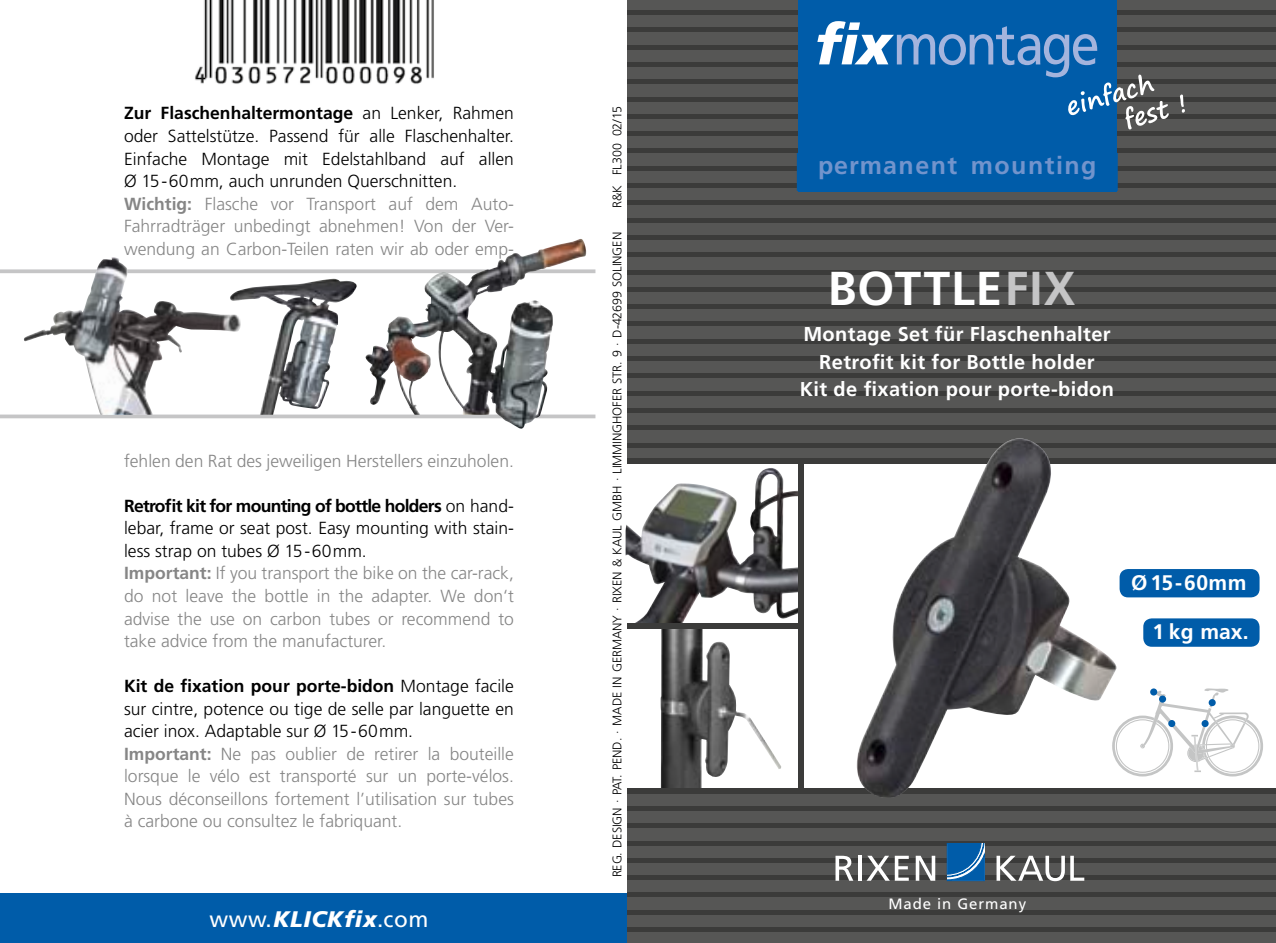
<style>
.page{position:relative;width:1276px;height:943px;background:#fff}
.page>*{position:absolute;margin:0;border:0;box-sizing:border-box;transform-origin:0 0}
.t1{font:58.25px "Frutiger";letter-spacing:-.055em;color:#a4b4dd;scale:.9 1}
.t2{font:700 47.5px "Frutiger";letter-spacing:.02em;color:#fff}
.t3{font:700 25px "Frutiger";letter-spacing:.06em;color:#7294cc}
.t4{font:22.5px "Frutiger";letter-spacing:.03em;color:#fff}
.t5{font:700 21px "Frutiger";letter-spacing:.02em;color:#fff}
.t6{font:700 20px/27.5px "Frutiger";letter-spacing:.02em;color:#fff;text-align:center}
.t7{font:300 17.5px/22.5px "Frutiger";color:#868686}
.t8{font:300 17.5px/22.5px "Frutiger";color:#000}
.t9{font:15px "Frutiger";letter-spacing:.06em;color:#fff}
.t10{font:300 12.5px "Frutiger";letter-spacing:-.01em;color:#000}
.s1{font-weight:700}
.s2{font-weight:700;color:#868686}
.s3{color:#868686}
.s4{font-weight:700;color:#000}
.s5{color:#000}
.s6{font-weight:900;font-style:italic}
.s7{color:#c5c5c6}
</style>
<div class="page">
<div style="left:0;top:893px;width:638px;height:50px;background:#005ca9"></div>
<div style="left:627px;top:0;width:649px;height:943px;background:#565655"></div>
<div style="left:627px;top:927px;width:649px;height:5px;background:#3b3b3a"></div>
<div style="left:627px;top:909px;width:649px;height:5px;background:#3b3b3a"></div>
<div style="left:627px;top:892px;width:649px;height:5px;background:#3b3b3a"></div>
<div style="left:627px;top:875px;width:649px;height:5px;background:#3b3b3a"></div>
<div style="left:627px;top:857px;width:649px;height:5px;background:#3b3b3a"></div>
<div style="left:627px;top:840px;width:649px;height:5px;background:#3b3b3a"></div>
<div style="left:627px;top:823px;width:649px;height:5px;background:#3b3b3a"></div>
<hr style="left:627px;top:806px;width:649px;height:4px;background:#3b3b3a">
<div style="left:627px;top:442px;width:649px;height:5px;background:#3b3b3a"></div>
<div style="left:627px;top:425px;width:649px;height:5px;background:#3b3b3a"></div>
<div style="left:627px;top:408px;width:649px;height:5px;background:#3b3b3a"></div>
<hr style="left:627px;top:391px;width:649px;height:4px;background:#3b3b3a">
<div style="left:627px;top:373px;width:649px;height:5px;background:#3b3b3a"></div>
<div style="left:627px;top:356px;width:649px;height:5px;background:#3b3b3a"></div>
<div style="left:627px;top:339px;width:649px;height:5px;background:#3b3b3a"></div>
<div style="left:627px;top:321px;width:649px;height:5px;background:#3b3b3a"></div>
<div style="left:627px;top:304px;width:649px;height:5px;background:#3b3b3a"></div>
<div style="left:627px;top:287px;width:649px;height:5px;background:#3b3b3a"></div>
<hr style="left:627px;top:270px;width:649px;height:4px;background:#3b3b3a">
<div style="left:627px;top:252px;width:649px;height:5px;background:#3b3b3a"></div>
<div style="left:627px;top:235px;width:649px;height:5px;background:#3b3b3a"></div>
<div style="left:627px;top:218px;width:649px;height:5px;background:#3b3b3a"></div>
<div style="left:627px;top:200px;width:649px;height:5px;background:#3b3b3a"></div>
<div style="left:627px;top:183px;width:649px;height:5px;background:#3b3b3a"></div>
<div style="left:627px;top:166px;width:649px;height:5px;background:#3b3b3a"></div>
<div style="left:627px;top:148px;width:649px;height:5px;background:#3b3b3a"></div>
<div style="left:627px;top:131px;width:649px;height:5px;background:#3b3b3a"></div>
<div style="left:627px;top:114px;width:649px;height:5px;background:#3b3b3a"></div>
<hr style="left:627px;top:97px;width:649px;height:4px;background:#3b3b3a">
<div style="left:627px;top:79px;width:649px;height:5px;background:#3b3b3a"></div>
<div style="left:627px;top:62px;width:649px;height:5px;background:#3b3b3a"></div>
<div style="left:627px;top:45px;width:649px;height:5px;background:#3b3b3a"></div>
<div style="left:627px;top:27px;width:649px;height:5px;background:#3b3b3a"></div>
<div style="left:627px;top:10px;width:649px;height:5px;background:#3b3b3a"></div>
<div style="left:801px;top:462px;width:475px;height:326px;background:#fff"></div>
<svg style="left:0;top:269px;width:595px;height:4px"></svg>
<hr style="left:0;top:414px;width:595px;height:4px;background:#c5c5c6">
<svg style="left:1116px;top:688px;width:147px;height:88px"></svg>
<div style="left:1208px;top:699px;width:7px;height:7px;background:#005ca9;border-radius:50%"></div>
<div style="left:1150px;top:688px;width:7px;height:7px;background:#005ca9;border-radius:50%"></div>
<div style="left:1168px;top:720px;width:7px;height:7px;background:#005ca9;border-radius:50%"></div>
<div style="left:1201px;top:720px;width:7px;height:7px;background:#005ca9;border-radius:50%"></div>
<div style="left:1159px;top:695px;width:7px;height:7px;background:#005ca9;border-radius:50%"></div>
<div style="left:797px;top:0;width:319px;height:191px;background:#005ca9"></div>
<svg style="left:817px;top:21px;width:77px;height:43px"></svg>
<svg style="left:1068px;top:75px;width:117px;height:55px"></svg>
<div style="left:1143px;top:618px;width:116px;height:28px;background:#005ca9;border-radius:9px"></div>
<div style="left:1119px;top:569px;width:140px;height:28px;background:#005ca9;border-radius:9px"></div>
<svg style="left:627px;top:463px;width:171px;height:5px"></svg>
<img style="left:625px;top:468px;width:173px;height:156px">
<div style="left:625px;top:629px;width:174px;height:159px;background:#fff"></div>
<img style="left:660px;top:629px;width:121px;height:159px">
<div style="left:627px;top:458px;width:649px;height:5px;background:#3b3b3a"></div>
<div style="left:627px;top:788px;width:649px;height:5px;background:#3b3b3a"></div>
<div style="left:798px;top:461px;width:5px;height:331px;background:#3b3b3a"></div>
<div style="left:627px;top:624px;width:174px;height:5px;background:#3b3b3a"></div>
<img style="left:195px;top:0;width:239px;height:84px">
<img style="left:364px;top:241px;width:211px;height:174px">
<svg style="left:835px;top:855px;width:18px;height:25px"></svg>
<hr style="left:858px;top:855px;width:4px;height:25px;background:#fff">
<svg style="left:866px;top:855px;width:42px;height:25px"></svg>
<svg style="left:915px;top:855px;width:20px;height:25px"></svg>
<svg style="left:996px;top:855px;width:88px;height:26px"></svg>
<svg style="left:947px;top:843px;width:37px;height:38px"></svg>
<img style="left:857px;top:438px;width:259px;height:359px">
<img style="left:24px;top:257px;width:217px;height:158px">
<img style="left:229px;top:279px;width:128px;height:136px">
<p class="t8" style="left:124px;top:102px;width:391px"><span class="s1">Zur Flaschenhaltermontage</span> an Lenker, Rahmen oder Sattelstütze. Passend für alle Flaschenhalter.<br>Einfache Montage mit Edelstahlband auf allen Ø 15-60mm, auch unrunden Querschnitten.<br><span class="s2">Wichtig:</span> <span class="s3">Flasche vor Transport auf dem Auto-Fahrradträger unbedingt abnehmen! Von der Ver&shy;wendung an Carbon-Teilen raten wir ab oder emp-</span></p>
<p class="t7" style="left:124px;top:450px;width:391px">fehlen den Rat des jeweiligen Herstellers einzuholen.</p>
<p class="t7" style="left:124px;top:495px;width:391px"><span class="s4">Retrofit kit for mounting of bottle holders</span> <span class="s5">on hand&shy;lebar, frame or seat post. Easy mounting with stain&shy;less strap on tubes Ø 15-60mm.<br></span><span class="s1">Important:</span> If you transport the bike on the car-rack, do not leave the bottle in the adapter. We don‘t advise the use on carbon tubes or recommend to take advice from the manufacturer.</p>
<p class="t7" style="left:124px;top:675px;width:391px"><span class="s4">Kit de fixation pour porte-bidon</span> <span class="s5">Montage facile sur cintre, potence ou tige de selle par languette en acier inox. Adaptable sur Ø 15-60mm.<br></span><span class="s1">Important:</span> Ne pas oublier de retirer la bouteille lorsque le vélo est transporté sur un porte-vélos.<br>Nous déconseillons fortement l’utilisation sur tubes à carbone ou consultez le fabriquant.</p>
<p class="t4" style="left:209px;top:905px;width:221px">www.<span class="s6">KLICKfix</span>.com</p>
<p class="t10" style="left:610px;top:208px;width:104px;rotate:-90deg">R&amp;K FL300 02/15</p>
<p class="t10" style="left:610px;top:877px;width:646px;rotate:-90deg">REG. DESIGN · PAT. PEND. · MADE IN GERMANY · RIXEN &amp; KAUL GMBH · LIMMINGHOFER STR. 9 · D-42699 SOLINGEN</p>
<h1 class="t1" style="left:892px;top:10px;width:231px">montage</h1>
<h3 class="t3" style="left:818px;top:151px;width:280px">permanent mounting</h3>
<h2 class="t2" style="left:828px;top:261px;width:249px">BOTTLE<span class="s7">FIX</span></h2>
<p class="t6" style="left:800px;top:320px;width:316px">Montage Set für Flaschenhalter<br>Retrofit kit for Bottle holder<br>Kit de fixation pour porte-bidon</p>
<p class="t5" style="left:1131px;top:570px;width:117px">Ø 15-60mm</p>
<p class="t5" style="left:1152px;top:619px;width:98px">1 kg max.</p>
<p class="t9" style="left:888px;top:895px;width:139px">Made in Germany</p>
</div>
